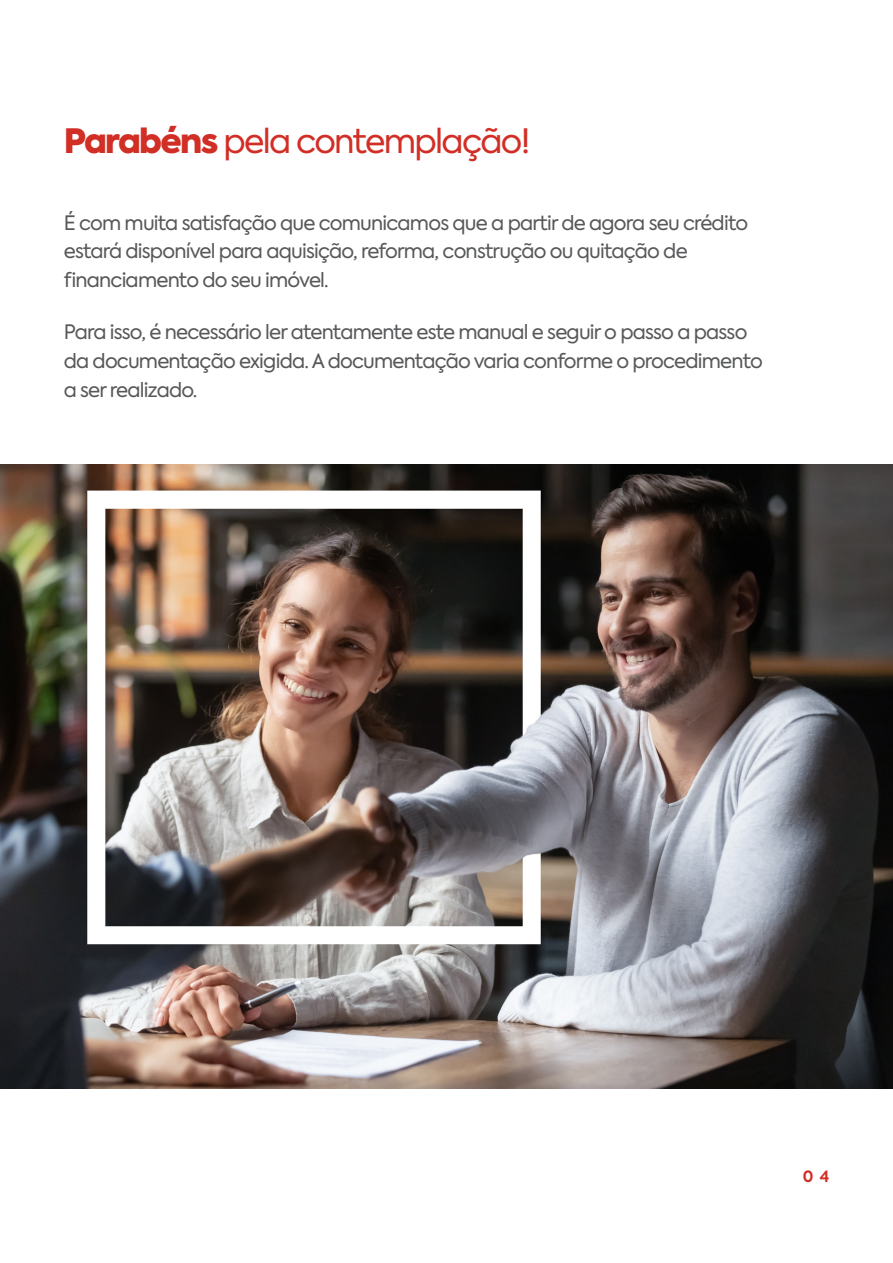
<style>
.page{position:relative;width:893px;height:1263px;background:#fff}
.page>*{position:absolute;margin:0;border:0;box-sizing:border-box;transform-origin:0 0}
.t1{font:33.45px "Axiforma";letter-spacing:-.05em;color:#d12e25}
.t2{font:19.8px/28.8px "Axiforma";letter-spacing:-.04em;color:#57585a}
.t3{font:700 15.45px "Axiforma";color:#d12e25}
.s1{font-weight:900}
</style>
<div class="page">
<img style="left:0;top:464px;width:893px;height:624px">
<p class="t1" style="left:64px;top:120px;width:468px"><span class="s1">Parabéns</span> pela contemplação!</p>
<p class="t2" style="left:64px;top:208px;width:686px">É com muita satisfação que comunicamos que a partir de agora seu crédito estará disponível para aquisição, reforma, construção ou quitação de financiamento do seu imóvel.</p>
<p class="t2" style="left:64px;top:318px;width:701px">Para isso, é necessário ler atentamente este manual e seguir o passo a passo da documentação exigida. A documentação varia conforme o procedimento a ser realizado.</p>
<p class="t3" style="left:803px;top:1165px;width:28px">0 4</p>
</div>
